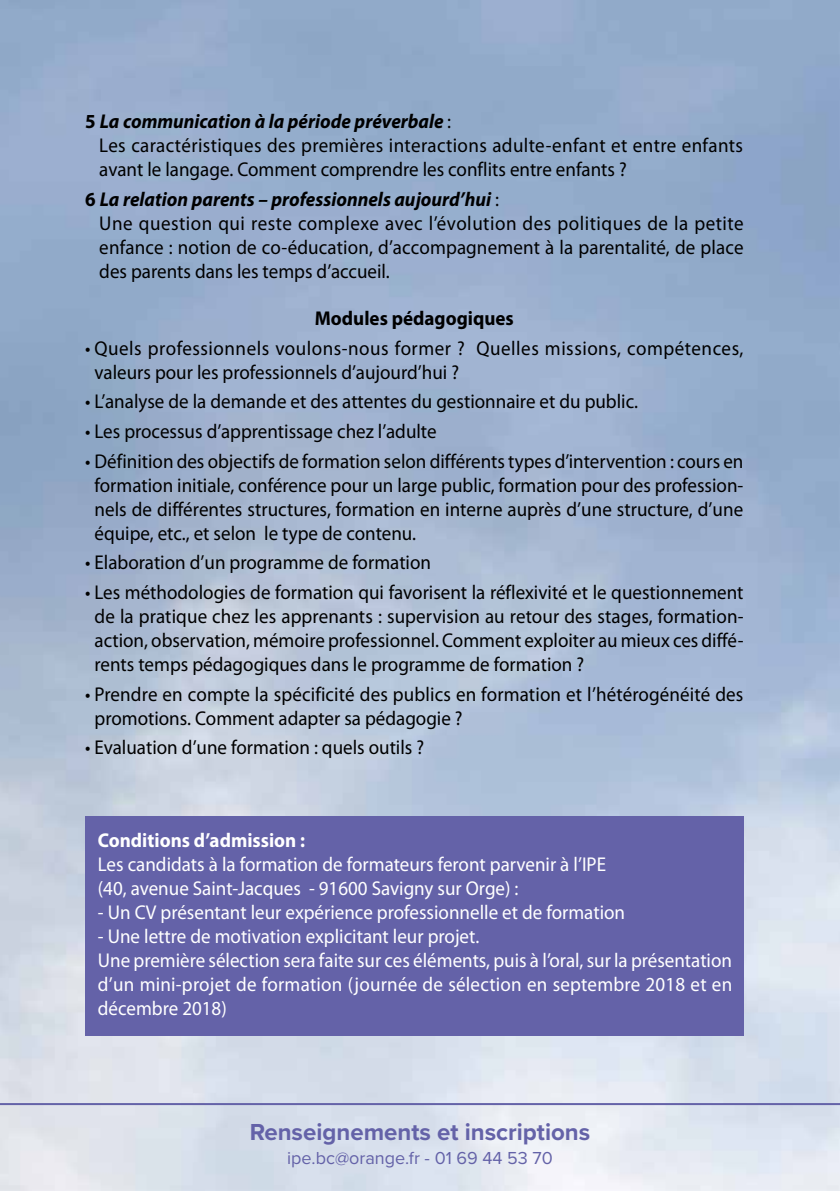
<style>
.page{position:relative;width:840px;height:1191px;background:#fff}
.page>*{position:absolute;margin:0;border:0;box-sizing:border-box;transform-origin:0 0}
.t1{font:700 24px "Proxima Nova";color:#6462a8}
.t2{font:20px/24px "Myriad Pro";color:#000;scale:.95 1}
.t3{font:20px/24px "Myriad Pro";color:#fff;scale:.95 1}
.t4{font:20px/24px "Myriad Pro";letter-spacing:.025em;color:#000;scale:.95 1}
.t5{font:700 20px "Myriad Pro";color:#fff;scale:.95 1}
.t6{font:700 20px "Myriad Pro";color:#000;scale:.95 1}
.t7{font:18px "Proxima Nova";color:#6462a8}
.s1{font-weight:700}
.s2{font-weight:700;font-style:italic}
</style>
<div class="page">
<img style="left:0;top:0;width:839px;height:1191px">
<hr style="left:0;top:1103px;width:839px;height:2px;background:#6462a8">
<div style="left:85px;top:816px;width:658px;height:219px;background:#6462a8"></div>
<p class="t2" style="left:99px;top:109px;width:678px;text-indent:-14px"><span class="s1">5</span> <span class="s2">La communication à la période préverbale</span> :<br>Les caractéristiques des premières interactions adulte-enfant et entre enfants avant le langage. Comment comprendre les conflits entre enfants ?</p>
<p class="t2" style="left:99px;top:187px;width:679px;text-indent:-14px"><span class="s1">6</span> <span class="s2">La relation parents – professionnels aujourd’hui</span> :<br>Une question qui reste complexe avec l’évolution des politiques de la petite enfance : notion de co-éducation, d’accompagnement à la parentalité, de place des parents dans les temps d’accueil.</p>
<p class="t6" style="left:314px;top:305px;width:211px">Modules pédagogiques</p>
<p class="t4" style="left:94px;top:335px;width:684px;text-indent:-9px">• Quels professionnels voulons-nous former ? Quelles missions, compétences, valeurs pour les professionnels d’aujourd’hui ?</p>
<p class="t2" style="left:85px;top:389px;width:583px">• L’analyse de la demande et des attentes du gestionnaire et du public.</p>
<p class="t2" style="left:85px;top:419px;width:371px">• Les processus d’apprentissage chez l’adulte</p>
<p class="t2" style="left:94px;top:448px;width:684px;text-align:justify;text-indent:-9px">• Définition des objectifs de formation selon différents types d’intervention : cours en formation initiale, conférence pour un large public, formation pour des profession&shy;nels de différentes structures, formation en interne auprès d’une structure, d’une équipe, etc., et selon le type de contenu.</p>
<p class="t2" style="left:85px;top:550px;width:365px">• Elaboration d’un programme de formation</p>
<p class="t2" style="left:94px;top:580px;width:684px;text-align:justify;text-indent:-9px">• Les méthodologies de formation qui favorisent la réflexivité et le questionnement de la pratique chez les apprenants : supervision au retour des stages, formation&shy;action, observation, mémoire professionnel. Comment exploiter au mieux ces diffé&shy;rents temps pédagogiques dans le programme de formation ?</p>
<p class="t2" style="left:94px;top:681px;width:684px;text-indent:-9px">• Prendre en compte la spécificité des publics en formation et l’hétérogénéité des promotions. Comment adapter sa pédagogie ?</p>
<p class="t2" style="left:85px;top:735px;width:358px">• Evaluation d’une formation : quels outils ?</p>
<p class="t5" style="left:98px;top:827px;width:219px">Conditions d’admission :</p>
<p class="t3" style="left:98px;top:851px;width:536px">Les candidats à la formation de formateurs feront parvenir à l’IPE (40, avenue Saint-Jacques - 91600 Savigny sur Orge) :</p>
<p class="t3" style="left:98px;top:899px;width:556px">- Un CV présentant leur expérience professionnelle et de formation</p>
<p class="t3" style="left:98px;top:923px;width:669px">- Une lettre de motivation explicitant leur projet.<br>Une première sélection sera faite sur ces éléments, puis à l’oral, sur la présentation d’un mini-projet de formation (journée de sélection en septembre 2018 et en décembre 2018)</p>
<p class="t1" style="left:249px;top:1114px;width:342px">Renseignements et inscriptions</p>
<p class="t7" style="left:287px;top:1144px;width:267px">ipe.bc@orange.fr - 01 69 44 53 70</p>
</div>
